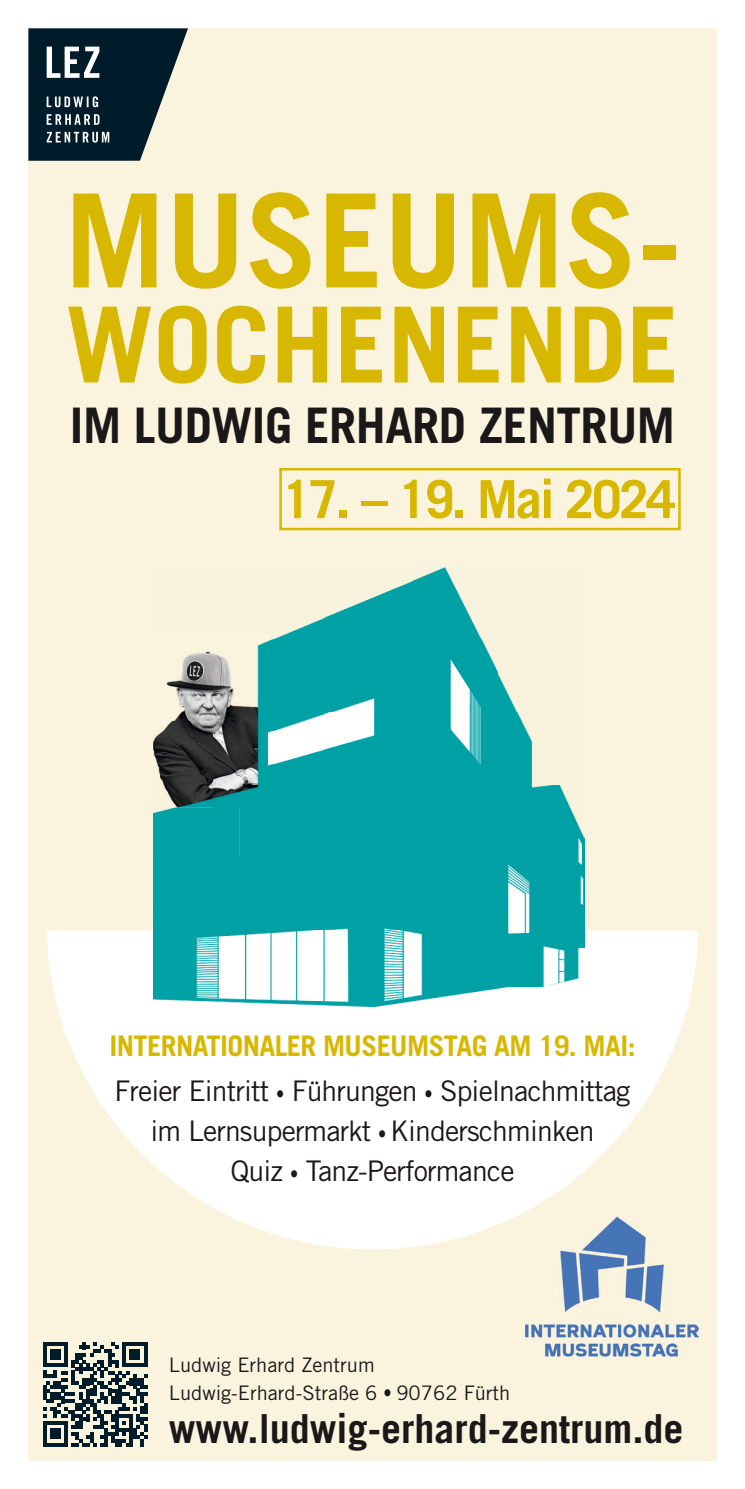
<style>
.page{position:relative;width:745px;height:1489px;background:#fff}
.page>*{position:absolute;margin:0;border:0;box-sizing:border-box;transform-origin:0 0}
.t1{font:700 130px "Trade Gothic LT Std";color:#d8b700}
.t2{font:700 105px "Trade Gothic LT Std";color:#d8b700}
.t3{font:700 52.5px "Trade Gothic LT Std";letter-spacing:-.04em;color:#d8b700}
.t4{font:700 49px "Trade Gothic LT Std";letter-spacing:-.01em;color:#1b1819}
.t5{font:700 40px "Trade Gothic LT Std";color:#1b1819}
.t6{font:28.5px/45px "Trade Gothic LT Std";letter-spacing:-.03em;color:#1b1819}
.t7{font:20px/27.5px "Trade Gothic LT Std";color:#1b1819}
.s1{font-weight:700;color:#d8b700}
.s2{font-weight:700;font-size:20px}
.s3{font-weight:700}
</style>
<div class="page">
<div style="left:28px;top:28px;width:688px;height:1432px;background:#faf4df"></div>
<svg style="left:47px;top:930px;width:650px;height:319px;fill:#fff"></svg>
<svg style="left:28px;top:28px;width:160px;height:133px;background:#374c55"></svg>
<img style="left:273px;top:567px;width:208px;height:72px">
<img style="left:273px;top:639px;width:260px;height:146px">
<img style="left:153px;top:785px;width:431px;height:221px">
<img style="left:153px;top:639px;width:120px;height:168px">
<svg style="left:43px;top:1342px;width:104px;height:104px"></svg>
<img style="left:525px;top:1216px;width:172px;height:141px">
<div style="left:279px;top:468px;width:401px;height:62px;border:2px solid #d8b700"></div>
<h1 class="t1" style="left:64px;top:161px;width:617px">MUSEUMS-</h1>
<h2 class="t2" style="left:66px;top:280px;width:614px">WOCHENENDE</h2>
<h3 class="t4" style="left:70px;top:395px;width:606px">IM LUDWIG ERHARD ZENTRUM</h3>
<h3 class="t3" style="left:281px;top:467px;width:395px">17. – 19. Mai 2024</h3>
<p class="t6" style="left:109px;top:1022px;width:527px"><span class="s1">INTERNATIONALER MUSEUMSTAG AM 19. MAI:<br></span>Freier Eintritt <span class="s2">•</span> Führungen <span class="s2">•</span> Spielnachmittag</p>
<p class="t6" style="left:150px;top:1110px;width:445px;line-height:40.2px;text-align:center">im Lernsupermarkt <span class="s2">•</span> Kinderschminken<br>Quiz <span class="s2">•</span> Tanz-Performance</p>
<p class="t7" style="left:169px;top:1350px;width:343px">Ludwig Erhard Zentrum<br>Ludwig-Erhard-Straße 6 <span class="s3">•</span> 90762 Fürth</p>
<h3 class="t5" style="left:169px;top:1403px;width:516px">www.ludwig-erhard-zentrum.de</h3>
</div>
